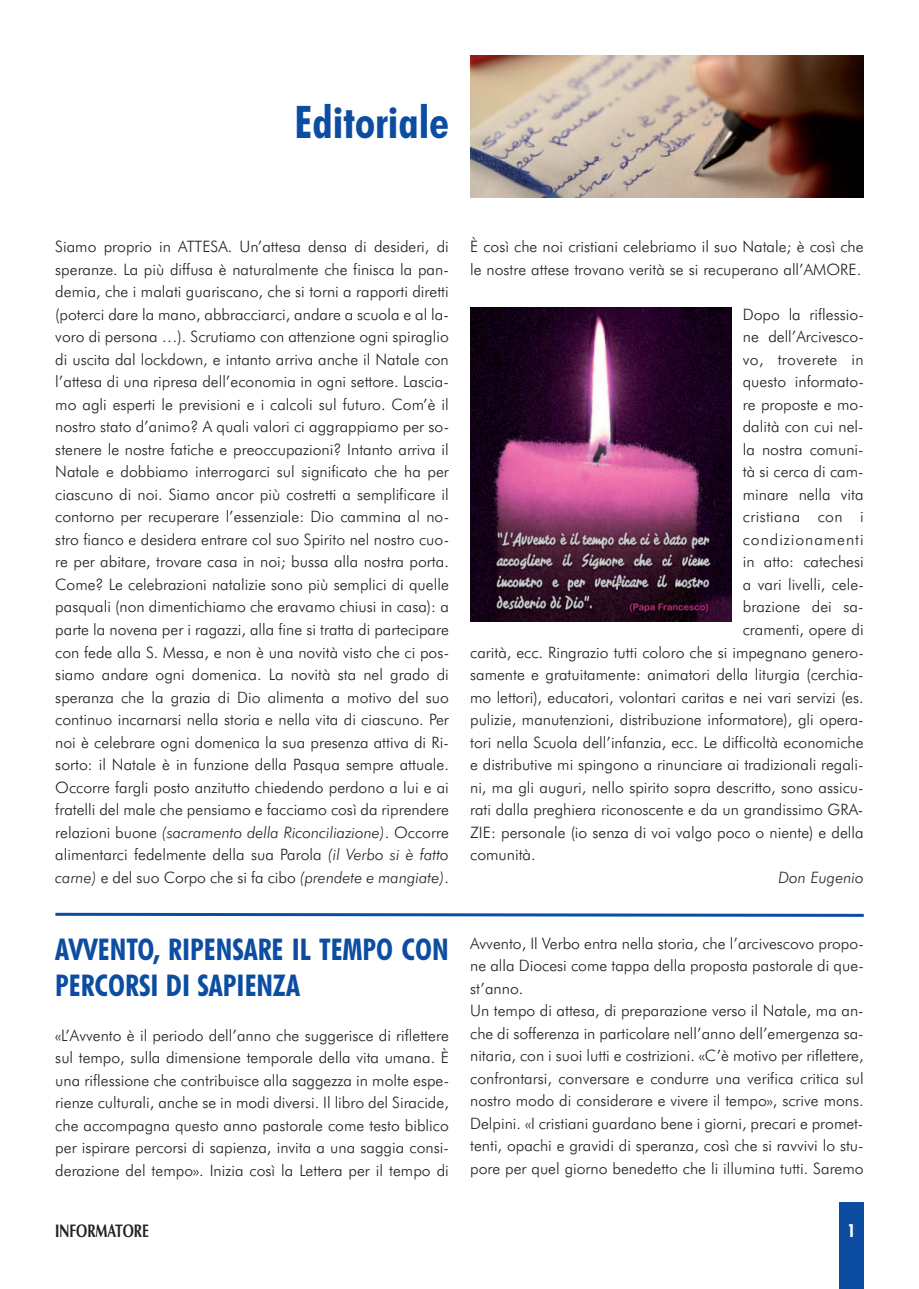
<style>
.page{position:relative;width:919px;height:1289px;background:#fff}
.page>*{position:absolute;margin:0;border:0;box-sizing:border-box;transform-origin:0 0}
.t1{font:700 condensed 45px "Futura BT";color:#0d4da1}
.t2{font:700 condensed 30px/36px "Futura BT";color:#0d4da1}
.t3{font:700 18.15px "Zapf Humanist 601 BT";color:#231f20;scale:.74 1}
.t4{font:700 condensed 18px "Futura BT";color:#fff}
.t5{font:300 15.75px/22.5px "Futura BT";color:#231f20;text-align:justify}
.t6{font:300 15.75px "Futura BT";letter-spacing:.025em;color:#231f20}
.t7{font:300 15.75px "Futura BT";letter-spacing:.06em;color:#231f20}
.t8{font:italic 300 15.75px "Futura BT";color:#231f20}
.s1{font-style:italic}
</style>
<div class="page">
<div style="left:839px;top:1201px;width:24px;height:87px;background:#0d4da1"></div>
<img style="left:470px;top:55px;width:393px;height:143px">
<img style="left:470px;top:308px;width:261px;height:313px">
<svg style="left:55px;top:912px;width:809px;height:5px"></svg>
<h1 class="t1" style="left:294px;top:96px;width:156px">Editoriale</h1>
<p class="t5" style="left:55px;top:236px;width:395px">Siamo proprio in ATTESA. Un’attesa densa di desideri, di speranze. La più diffusa è naturalmente che finisca la pan&shy;demia, che i malati guariscano, che si torni a rapporti diretti (poterci dare la mano, abbracciarci, andare a scuola e al la&shy;voro di persona …). Scrutiamo con attenzione ogni spiraglio di uscita dal lockdown, e intanto arriva anche il Natale con l’attesa di una ripresa dell’economia in ogni settore. Lascia&shy;mo agli esperti le previsioni e i calcoli sul futuro. Com’è il nostro stato d’animo? A quali valori ci aggrappiamo per so&shy;stenere le nostre fatiche e preoccupazioni? Intanto arriva il Natale e dobbiamo interrogarci sul significato che ha per ciascuno di noi. Siamo ancor più costretti a semplificare il contorno per recuperare l’essenziale: Dio cammina al no&shy;stro fianco e desidera entrare col suo Spirito nel nostro cuo&shy;re per abitare, trovare casa in noi; bussa alla nostra porta.<br>Come? Le celebrazioni natalizie sono più semplici di quelle pasquali (non dimentichiamo che eravamo chiusi in casa): a parte la novena per i ragazzi, alla fine si tratta di partecipare con fede alla S. Messa, e non è una novità visto che ci pos&shy;siamo andare ogni domenica. La novità sta nel grado di speranza che la grazia di Dio alimenta a motivo del suo continuo incarnarsi nella storia e nella vita di ciascuno. Per noi è celebrare ogni domenica la sua presenza attiva di Ri&shy;sorto: il Natale è in funzione della Pasqua sempre attuale.<br>Occorre fargli posto anzitutto chiedendo perdono a lui e ai fratelli del male che pensiamo e facciamo così da riprendere relazioni buone <span class="s1">(sacramento della Riconciliazione)</span>. Occorre alimentarci fedelmente della sua Parola <span class="s1">(il Verbo si è fatto carne)</span> e del suo Corpo che si fa cibo <span class="s1">(prendete e mangiate)</span>.</p>
<p class="t5" style="left:470px;top:235px;width:395px">È così che noi cristiani celebriamo il suo Natale; è così che le nostre attese trovano verità se si recuperano all’AMORE.</p>
<p class="t5" style="left:742px;top:303px;width:123px">Dopo la riflessio-</p>
<p class="t5" style="left:742px;top:325px;width:123px">ne dell’Arcivesco-</p>
<p class="t6" style="left:742px;top:350px;width:122px">vo, troverete in</p>
<p class="t5" style="left:742px;top:370px;width:123px">questo informato-</p>
<p class="t5" style="left:742px;top:393px;width:123px">re proposte e mo-</p>
<p class="t5" style="left:742px;top:415px;width:122px">dalità con cui nel-</p>
<p class="t5" style="left:742px;top:438px;width:122px">la nostra comuni-</p>
<p class="t5" style="left:742px;top:460px;width:122px">tà si cerca di cam-</p>
<p class="t5" style="left:742px;top:483px;width:122px">minare nella vita</p>
<p class="t6" style="left:742px;top:508px;width:122px">cristiana con i</p>
<p class="t7" style="left:742px;top:530px;width:122px">condizionamenti</p>
<p class="t5" style="left:742px;top:550px;width:122px">in atto: catechesi</p>
<p class="t5" style="left:742px;top:573px;width:123px">a vari livelli, cele-</p>
<p class="t5" style="left:742px;top:595px;width:122px">brazione dei sa-</p>
<p class="t5" style="left:742px;top:618px;width:122px">cramenti, opere di</p>
<p class="t5" style="left:470px;top:640px;width:395px">carità, ecc. Ringrazio tutti coloro che si impegnano genero-</p>
<p class="t5" style="left:470px;top:663px;width:395px">samente e gratuitamente: animatori della liturgia (cerchia-</p>
<p class="t5" style="left:470px;top:685px;width:395px">mo lettori), educatori, volontari caritas e nei vari servizi (es.</p>
<p class="t5" style="left:470px;top:708px;width:395px">pulizie, manutenzioni, distribuzione informatore), gli opera-</p>
<p class="t5" style="left:470px;top:730px;width:395px">tori nella Scuola dell’infanzia, ecc. Le difficoltà economiche</p>
<p class="t5" style="left:470px;top:753px;width:395px">e distributive mi spingono a rinunciare ai tradizionali regali-</p>
<p class="t5" style="left:470px;top:775px;width:395px">ni, ma gli auguri, nello spirito sopra descritto, sono assicu-</p>
<p class="t5" style="left:470px;top:798px;width:394px">rati dalla preghiera riconoscente e da un grandissimo GRA-</p>
<p class="t5" style="left:470px;top:820px;width:395px">ZIE: personale (io senza di voi valgo poco o niente) e della</p>
<p class="t5" style="left:470px;top:843px;width:67px">comunità.</p>
<p class="t8" style="left:778px;top:868px;width:87px">Don Eugenio</p>
<h2 class="t2" style="left:55px;top:931px;width:395px">AVVENTO, RIPENSARE IL TEMPO CON<br>PERCORSI DI SAPIENZA</h2>
<p class="t5" style="left:55px;top:1023px;width:395px">«L’Avvento è il periodo dell’anno che suggerisce di riflettere sul tempo, sulla dimensione temporale della vita umana. È una riflessione che contribuisce alla saggezza in molte espe&shy;rienze culturali, anche se in modi diversi. Il libro del Siracide, che accompagna questo anno pastorale come testo biblico per ispirare percorsi di sapienza, invita a una saggia consi&shy;derazione del tempo». Inizia così la Lettera per il tempo di</p>
<p class="t5" style="left:470px;top:932px;width:395px;text-align:left">Avvento, Il Verbo entra nella storia, che l’arcivescovo propo&shy;ne alla Diocesi come tappa della proposta pastorale di que&shy;st’anno.<br>Un tempo di attesa, di preparazione verso il Natale, ma an&shy;che di sofferenza in particolare nell’anno dell’emergenza sa&shy;nitaria, con i suoi lutti e costrizioni. «C’è motivo per riflettere, confrontarsi, conversare e condurre una verifica critica sul nostro modo di considerare e vivere il tempo», scrive mons.<br>Delpini. «I cristiani guardano bene i giorni, precari e promet&shy;tenti, opachi e gravidi di speranza, così che si ravvivi lo stu&shy;pore per quel giorno benedetto che li illumina tutti. Saremo</p>
<p class="t3" style="left:55px;top:1220px;width:128px">INFORMATORE</p>
<p class="t4" style="left:847px;top:1220px;width:9px">1</p>
</div>
